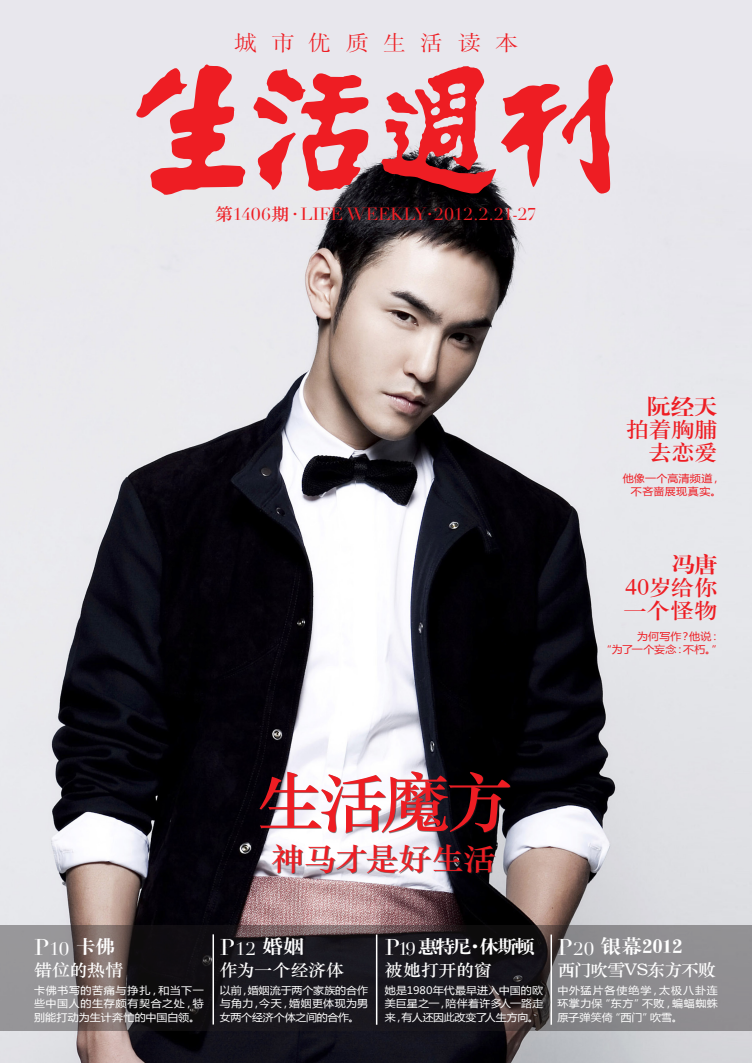
<style>
.page{position:relative;width:752px;height:1063px;background:#fff}
.page>*{position:absolute;margin:0;border:0;box-sizing:border-box;transform-origin:0 0}
._01大标题{font:65.1px "ST Zhongsong";color:#ee1d23;scale:1.08 1}
._01大标题-2{font:30.7px "ST Zhongsong";letter-spacing:-.03em;color:#ee1d23;scale:1.08 1}
._01大标题-3{font:22.3px/23px "H Ya 3 gj";letter-spacing:-.04em;color:#ee1d23;text-align:right;scale:1.08 1}
._01大标题-4{font:22.3px "H Ya 4 gj";color:#ee1d23;scale:1.08 1}
.t1{font:21.4px "H Ya 6 gj";letter-spacing:.625em;color:#ee1d23;scale:1.08 1}
._01大标题-5{font:19.5px "H Ya 4 gj";letter-spacing:-.015em;color:#fff;scale:1.08 1}
._01大标题-6{font:18.6px "H Ya 4 gj";letter-spacing:-.135em;color:#fff;scale:1.08 1}
._01大标题-7{font:17.7px "Didot";color:#fff;scale:1.08 1}
.t2{font:16.7px "Didot";letter-spacing:.01em;color:#ee1d23;scale:1.08 1}
._01大标题-8{font:16.7px "ST Zhongsong";letter-spacing:-.03em;color:#fff;scale:1.08 1}
._01大标题-9{font:16.7px "ST Zhongsong";letter-spacing:-.06em;color:#fff;scale:1.08 1}
._05正文{font:10.2px/13.2px "Microsoft Ya Hei";letter-spacing:.015em;color:#fff;text-align:justify;scale:1.08 1}
._01大标题-10{font:10.2px "Microsoft Ya Hei";letter-spacing:.015em;color:#ee1d23;scale:1.08 1}
._01大标题-11{font:10.2px/13.2px "Microsoft Ya Hei";letter-spacing:.04em;color:#ee1d23;text-align:right;scale:1.08 1}
.s1{font-family:"ST Zhongsong"}
.s2{font-size:17.3px}
.s3{font-size:22.3px}
.s4{font-family:"H Ya 4 gj";font-size:19.5px}
.s5{font-family:"Didot";font-size:22.3px}
</style>
<div class="page">
<img style="left:0;top:0;width:751px;height:1063px">
<svg style="left:0;top:925px;width:751px;height:106px;background:#4c484c"></svg>
<svg style="left:136px;top:64px;width:477px;height:132px;background:#df8a90"></svg>
<div style="left:259px;top:771px;width:251px;height:103px;background:#231f20;opacity:.59"></div>
<hr style="left:212px;top:934px;width:2px;height:91px;background:#fff">
<hr style="left:376px;top:935px;width:1px;height:90px;background:#fff">
<hr style="left:550px;top:935px;width:1px;height:90px;background:#fff">
<p class="t1" style="left:234px;top:32px;width:265px">城市优质生活读本</p>
<p class="t2" style="left:215px;top:204px;width:299px"><span class="s1">第</span>1406<span class="s1">期·</span><span class="s2">LIFE WEEKLY</span><span class="s1">·</span>2012.2.21-27</p>
<p class="_01大标题-4" style="left:646px;top:395px;width:67px">阮经天</p>
<p class="_01大标题-3" style="left:625px;top:418px;width:87px">拍着胸脯去恋爱</p>
<p class="_01大标题-11" style="left:622px;top:472px;width:93px">他像一个高清频道，不吝啬展现真实。</p>
<p class="_01大标题-4" style="left:671px;top:553px;width:44px">冯唐</p>
<p class="_01大标题-3" style="left:622px;top:576px;width:89px;text-align:left">40岁给你一个怪物</p>
<p class="_01大标题-10" style="left:636px;top:629px;width:79px">为何写作？他说：</p>
<p class="_01大标题-10" style="left:600px;top:643px;width:114px">“为了一个妄念：不朽。”</p>
<p class="_01大标题" style="left:253px;top:757px;width:243px">生活魔方</p>
<p class="_01大标题-2" style="left:271px;top:837px;width:209px">神马才是好生活</p>
<p class="_01大标题-7" style="left:34px;top:938px;width:77px"><span class="s3">P</span>10 <sup>卡佛</sup></p>
<p class="_01大标题-8" style="left:34px;top:958px;width:84px">错位的热情</p>
<p class="_05正文" style="left:34px;top:984px;width:158px">卡佛书写的苦痛与挣扎，和当下一些中国人的生存颇有契合之处，特别能打动为生计奔忙的中国白领。</p>
<p class="_01大标题-7" style="left:220px;top:938px;width:80px"><span class="s3">P</span>12 <span class="s4">婚姻</span></p>
<p class="_01大标题-8" style="left:220px;top:958px;width:117px">作为一个经济体</p>
<p class="_05正文" style="left:220px;top:984px;width:139px">以前，婚姻流于两个家族的合作与角力，今天，婚姻更体现为男女两个经济个体之间的合作。</p>
<p class="_01大标题-6" style="left:385px;top:937px;width:140px"><span class="s5">P</span><sub>19</sub> 惠特尼·休斯顿</p>
<p class="_01大标题-8" style="left:385px;top:958px;width:100px">被她打开的窗</p>
<p class="_05正文" style="left:385px;top:984px;width:148px">她是1980年代最早进入中国的欧美巨星之一，陪伴着许多人一路走来，有人还因此改变了人生方向。</p>
<p class="_01大标题-5" style="left:557px;top:937px;width:117px"><span class="s5">P</span><sub>20</sub> 银幕2012</p>
<p class="_01大标题-9" style="left:557px;top:958px;width:148px">西门吹雪VS东方不败</p>
<p class="_05正文" style="left:557px;top:984px;width:150px">中外猛片各使绝学，太极八卦连环掌力保“东方”不败，蝙蝠蜘蛛原子弹笑倚“西门”吹雪。</p>
</div>
